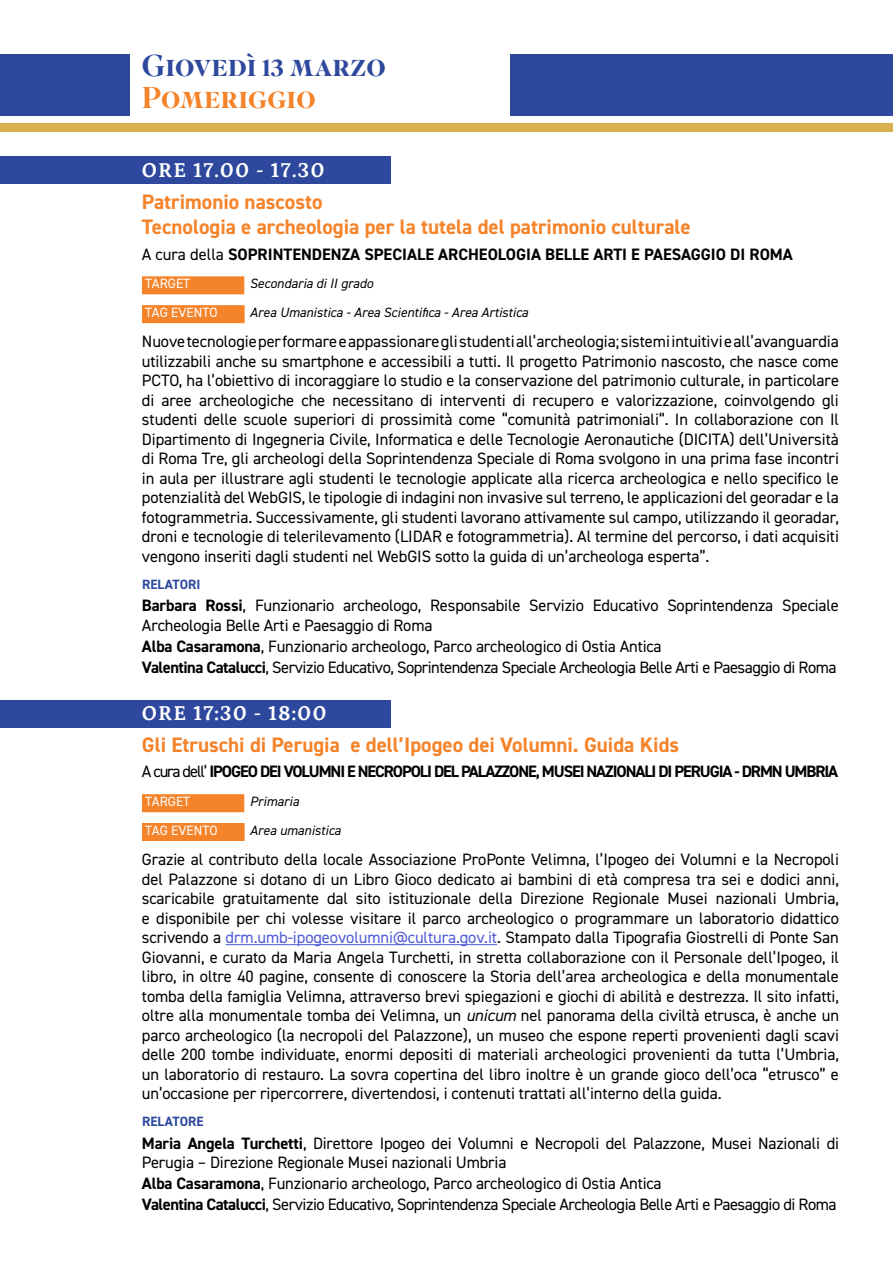
<style>
.page{position:relative;width:893px;height:1263px;background:#fff}
.page>*{position:absolute;margin:0;border:0;box-sizing:border-box;transform-origin:0 0}
.sala_aRANCIO{font:500 30px "Superior Title";color:#2d489d}
.sala_aRANCIO-2{font:500 30px "Superior Title";color:#f5832a}
.orario{font:700 21px/25.2px "DIN2014";color:#f5832a}
.orario-2{font:700 21px "Petrona";letter-spacing:.05em;color:#fff}
.paragrafo{font:16.5px/19.5px "DIN2014";letter-spacing:-.005em;color:#000;text-align:justify}
.istituto_sigla{font:16.5px/19.5px "DIN2014";letter-spacing:-.01em;color:#000}
.istituto_sigla-2{font:16.5px "DIN2014";letter-spacing:-.03em;color:#000}
.t1{font:700 16.5px "DIN2014";letter-spacing:-.065em;color:#000}
.t2{font:700 16.5px "DIN2014";color:#000}
.t3{font:italic 13.5px "DIN2014";color:#000}
.t4{font:13.5px "DIN2014";color:#fff}
.intervengono{font:700 13.5px "DIN2014";letter-spacing:.005em;color:#2d489d}
.s1{font-weight:400}
.s2{font-weight:700}
.s3{color:#4f5cd6}
.s4{font-style:italic}
</style>
<div class="page">
<div style="left:0;top:701px;width:390px;height:27px;background:#2d489d"></div>
<div style="left:0;top:156px;width:390px;height:28px;background:#2d489d"></div>
<div style="left:142px;top:276px;width:102px;height:18px;background:#f5832a"></div>
<div style="left:142px;top:305px;width:103px;height:18px;background:#f5832a"></div>
<div style="left:142px;top:794px;width:102px;height:18px;background:#f5832a"></div>
<div style="left:142px;top:823px;width:103px;height:18px;background:#f5832a"></div>
<hr style="left:226px;top:944px;width:271px;height:1px;background:#4f5cd6">
<div style="left:0;top:54px;width:130px;height:61px;background:#2d489d"></div>
<div style="left:511px;top:54px;width:382px;height:61px;background:#2d489d"></div>
<div style="left:0;top:123px;width:893px;height:9px;background:#d8b04e"></div>
<p class="sala_aRANCIO" style="left:142px;top:48px;width:245px">Giovedì 13 marzo</p>
<p class="sala_aRANCIO-2" style="left:142px;top:79px;width:175px">Pomeriggio</p>
<p class="orario-2" style="left:142px;top:154px;width:184px">ORE 17.00 - 17.30</p>
<p class="orario" style="left:142px;top:188px;width:550px">Patrimonio nascosto<br>Tecnologia e archeologia per la tutela del patrimonio culturale</p>
<p class="t2" style="left:142px;top:243px;width:652px"><span class="s1">A cura della</span> SOPRINTENDENZA SPECIALE ARCHEOLOGIA BELLE ARTI E PAESAGGIO DI ROMA</p>
<p class="t4" style="left:145px;top:275px;width:46px">TARGET</p>
<p class="t3" style="left:250px;top:275px;width:125px">Secondaria di II grado</p>
<p class="t4" style="left:145px;top:304px;width:74px">TAG EVENTO</p>
<p class="t3" style="left:250px;top:304px;width:280px">Area Umanistica - Area Scientifica - Area Artistica</p>
<p class="paragrafo" style="left:142px;top:331px;width:699px">Nuove tecnologie per formare e appassionare gli studenti all’archeologia; sistemi intuitivi e all’avanguardia utilizzabili anche su smartphone e accessibili a tutti. Il progetto Patrimonio nascosto, che nasce come PCTO, ha l’obiettivo di incoraggiare lo studio e la conservazione del patrimonio culturale, in particolare di aree archeologiche che necessitano di interventi di recupero e valorizzazione, coinvolgendo gli studenti delle scuole superiori di prossimità come “comunità patrimoniali”. In collaborazione con Il Dipartimento di Ingegneria Civile, Informatica e delle Tecnologie Aeronautiche (DICITA) dell’Università di Roma Tre, gli archeologi della Soprintendenza Speciale di Roma svolgono in una prima fase incontri in aula per illustrare agli studenti le tecnologie applicate alla ricerca archeologica e nello specifico le potenzialità del WebGIS, le tipologie di indagini non invasive sul terreno, le applicazioni del georadar e la fotogrammetria. Successivamente, gli studenti lavorano attivamente sul campo, utilizzando il georadar, droni e tecnologie di telerilevamento (LIDAR e fotogrammetria). Al termine del percorso, i dati acquisiti vengono inseriti dagli studenti nel WebGIS sotto la guida di un’archeologa esperta”.</p>
<p class="intervengono" style="left:142px;top:575px;width:60px">RELATORI</p>
<p class="istituto_sigla" style="left:142px;top:595px;width:698px"><span class="s2">Barbara Rossi</span>, Funzionario archeologo, Responsabile Servizio Educativo Soprintendenza Speciale<br>Archeologia Belle Arti e Paesaggio di Roma</p>
<p class="istituto_sigla" style="left:142px;top:636px;width:521px"><span class="s2">Alba Casaramona</span>, Funzionario archeologo, Parco archeologico di Ostia Antica</p>
<p class="istituto_sigla-2" style="left:142px;top:657px;width:696px"><span class="s2">Valentina Catalucci</span>, Servizio Educativo, Soprintendenza Speciale Archeologia Belle Arti e Paesaggio di Roma</p>
<p class="orario-2" style="left:142px;top:697px;width:186px">ORE 17:30 - 18:00</p>
<p class="orario" style="left:142px;top:731px;width:539px">Gli Etruschi di Perugia e dell’Ipogeo dei Volumni. Guida Kids</p>
<p class="t1" style="left:142px;top:761px;width:698px"><span class="s1">A cura dell’</span> IPOGEO DEI VOLUMNI E NECROPOLI DEL PALAZZONE, MUSEI NAZIONALI DI PERUGIA - DRMN UMBRIA</p>
<p class="t4" style="left:145px;top:793px;width:46px">TARGET</p>
<p class="t3" style="left:250px;top:793px;width:51px">Primaria</p>
<p class="t4" style="left:145px;top:822px;width:74px">TAG EVENTO</p>
<p class="t3" style="left:250px;top:822px;width:92px">Area umanistica</p>
<p class="paragrafo" style="left:142px;top:849px;width:699px">Grazie al contributo della locale Associazione ProPonte Velimna, l’Ipogeo dei Volumni e la Necropoli del Palazzone si dotano di un Libro Gioco dedicato ai bambini di età compresa tra sei e dodici anni, scaricabile gratuitamente dal sito istituzionale della Direzione Regionale Musei nazionali Umbria, e disponibile per chi volesse visitare il parco archeologico o programmare un laboratorio didattico scrivendo a <span class="s3">drm.umb-ipogeovolumni@cultura.gov.it</span>. Stampato dalla Tipografia Giostrelli di Ponte San Giovanni, e curato da Maria Angela Turchetti, in stretta collaborazione con il Personale dell’Ipogeo, il libro, in oltre 40 pagine, consente di conoscere la Storia dell’area archeologica e della monumentale tomba della famiglia Velimna, attraverso brevi spiegazioni e giochi di abilità e destrezza. Il sito infatti, oltre alla monumentale tomba dei Velimna, un <span class="s4">unicum</span> nel panorama della civiltà etrusca, è anche un parco archeologico (la necropoli del Palazzone), un museo che espone reperti provenienti dagli scavi delle 200 tombe individuate, enormi depositi di materiali archeologici provenienti da tutta l’Umbria, un laboratorio di restauro. La sovra copertina del libro inoltre è un grande gioco dell’oca “etrusco” e un’occasione per ripercorrere, divertendosi, i contenuti trattati all’interno della guida.</p>
<p class="intervengono" style="left:142px;top:1112px;width:63px">RELATORE</p>
<p class="istituto_sigla" style="left:142px;top:1133px;width:699px"><span class="s2">Maria Angela Turchetti</span>, Direttore Ipogeo dei Volumni e Necropoli del Palazzone, Musei Nazionali di<br>Perugia – Direzione Regionale Musei nazionali Umbria</p>
<p class="istituto_sigla" style="left:142px;top:1173px;width:521px"><span class="s2">Alba Casaramona</span>, Funzionario archeologo, Parco archeologico di Ostia Antica</p>
<p class="istituto_sigla-2" style="left:142px;top:1194px;width:696px"><span class="s2">Valentina Catalucci</span>, Servizio Educativo, Soprintendenza Speciale Archeologia Belle Arti e Paesaggio di Roma</p>
</div>
